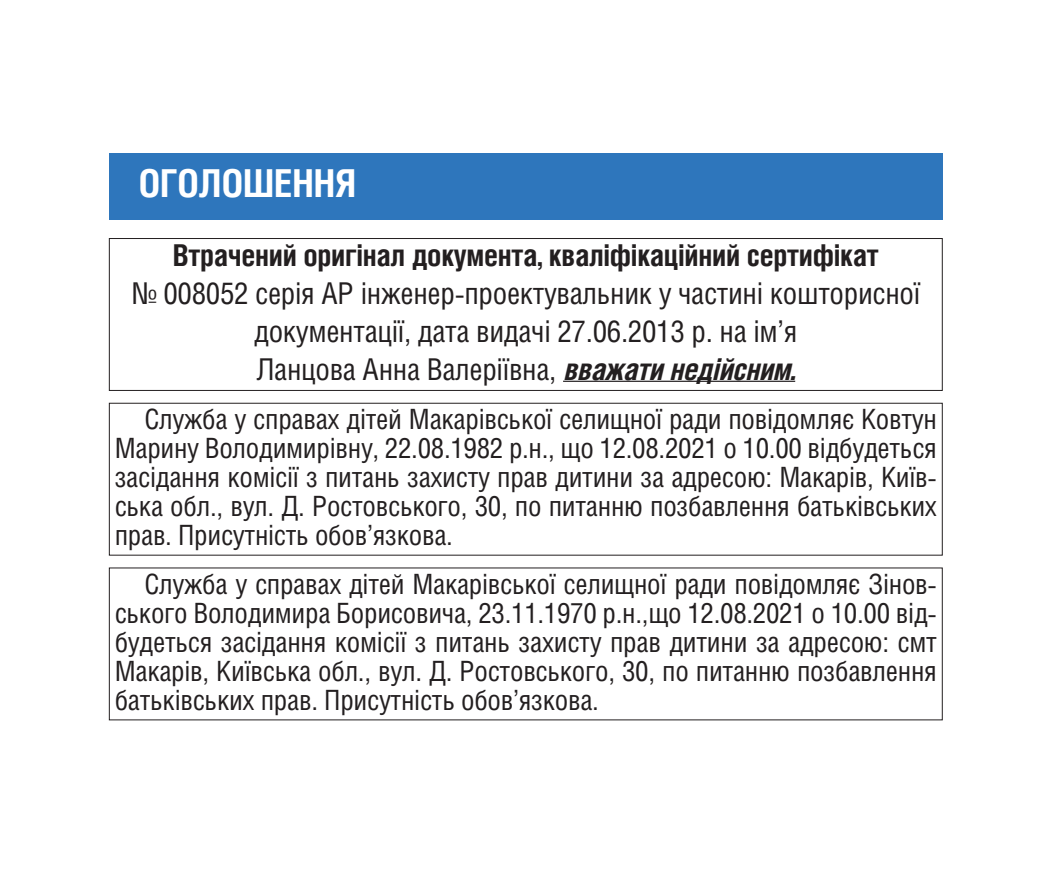
<style>
.page{position:relative;width:1042px;height:885px;background:#fff}
.page>*{position:absolute;margin:0;border:0;box-sizing:border-box;transform-origin:0 0}
.документи-постанова{font:700 38.5px "Helios Cond";color:#fff}
.реклама{font:30.1px/38.1px "Helios Cond";letter-spacing:-.01em;color:#231f20;text-align:center}
.реклама-2{font:700 30.1px "Helios Cond";letter-spacing:-.01em;color:#231f20}
._8{font:28px/29.1px "Helios Cond";letter-spacing:-.01em;color:#231f20;text-align:justify}
.s1{font-weight:700;font-style:italic}
</style>
<div class="page">
<div style="left:109px;top:403px;width:833px;height:153px;border:1px solid #231f20"></div>
<div style="left:109px;top:153px;width:833px;height:67px;background:#2e76bc"></div>
<hr style="left:563px;top:381px;width:232px;height:1px;background:#231f20">
<div style="left:109px;top:238px;width:833px;height:153px;border:1px solid #231f20"></div>
<p class="документи-постанова" style="left:139px;top:160px;width:219px">ОГОЛОШЕННЯ</p>
<p class="реклама-2" style="left:173px;top:237px;width:707px">Втрачений оригінал документа, кваліфікаційний сертифікат</p>
<p class="реклама" style="left:131px;top:273px;width:790px">№ 008052 серія АР інженер-проектувальник у частині кошторисної документації, дата видачі 27.06.2013 р. на ім’я<br>Ланцова Анна Валеріївна, <span class="s1">вважатинедійсним.</span></p>
<p class="_8" style="left:115px;top:404px;width:823px;text-indent:30px">Служба у справах дітей Макарівської селищної ради повідомляє Ковтун Марину Володимирівну, 22.08.1982 р.н., що 12.08.2021 о 10.00 відбудеться засідання комісії з питань захисту прав дитини за адресою: Макарів, Київ&shy;ська обл., вул. Д. Ростовського, 30, по питанню позбавлення батьківських прав. Присутність обов’язкова.</p>
<p class="_8" style="left:115px;top:568px;width:823px;text-indent:30px">Служба у справах дітей Макарівської селищної ради повідомляє Зінов&shy;ського Володимира Борисовича, 23.11.1970 р.н.,що 12.08.2021 о 10.00 від&shy;будеться засідання комісії з питань захисту прав дитини за адресою: смт Макарів, Київська обл., вул. Д. Ростовського, 30, по питанню позбавлення батьківських прав. Присутність обов’язкова.</p>
</div>
